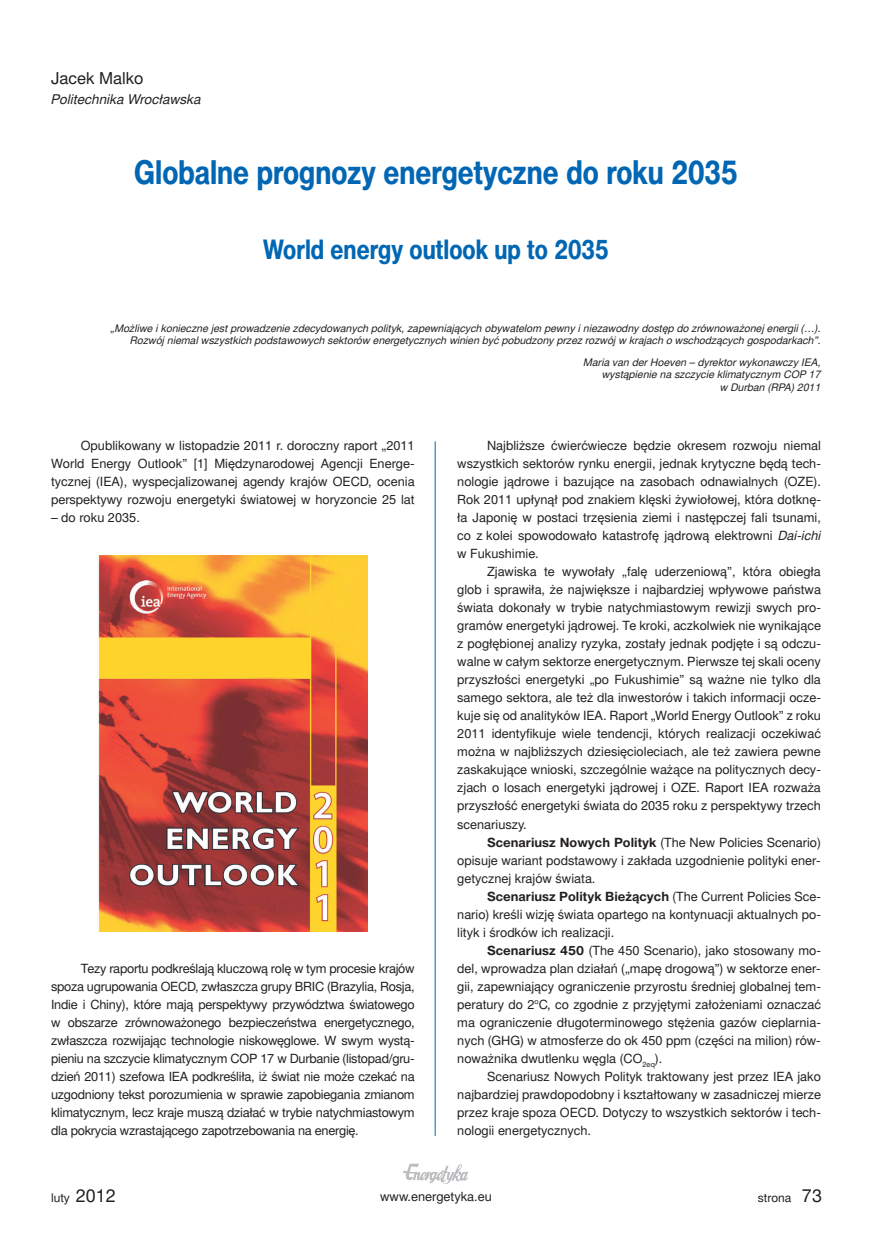
<style>
.page{position:relative;width:872px;height:1255px;background:#fff}
.page>*{position:absolute;margin:0;border:0;box-sizing:border-box;transform-origin:0 0}
.t1{font:700 33px "Switzer Cnd EFN";color:#0166b3}
.t2{font:700 27px "Switzer Cnd EFN";color:#0166b3}
.t3{font:16.5px "Switzer EFN";color:#231f20}
.t4{font:italic 13.5px "Switzer EFN";color:#231f20}
.t5{font:12.75px/18px "Switzer EFN";color:#231f20;text-align:justify}
.t6{font:12px "Switzer EFN";color:#231f20}
.t7{font:italic 10.5px/12.6px "Switzer EFN";color:#231f20;text-align:right}
.s1{font-style:italic}
.s2{font-weight:700}
.s3{font-size:18px}
</style>
<div class="page">
<img style="left:403px;top:1163px;width:66px;height:21px">
<hr style="left:435px;top:441px;width:1px;height:694px;background:#0166b3">
<img style="left:98px;top:555px;width:270px;height:376px">
<p class="t3" style="left:51px;top:69px;width:94px">Jacek Malko</p>
<p class="t4" style="left:51px;top:92px;width:152px">Politechnika Wrocławska</p>
<h1 class="t1" style="left:134px;top:153px;width:605px">Globalne prognozy energetyczne do roku 2035</h1>
<h2 class="t2" style="left:263px;top:233px;width:347px">World energy outlook up to 2035</h2>
<p class="t7" style="left:111px;top:322px;width:711px">„Możliwe i konieczne jest prowadzenie zdecydowanych polityk, zapewniających obywatelom pewny i niezawodny dostęp do zrównoważonej energii (…).<br>Rozwój niemal wszystkich podstawowych sektorów energetycznych winien być pobudzony przez rozwój w krajach o wschodzących gospodarkach”.</p>
<p class="t7" style="left:583px;top:355px;width:239px">Maria van der Hoeven – dyrektor wykonawczy IEA, wystąpienie na szczycie klimatycznym COP 17<br>w Durban (RPA) 2011</p>
<p class="t5" style="left:51px;top:436px;width:365px;text-indent:30px">Opublikowany w listopadzie 2011 r. doroczny raport „2011<br>World Energy Outlook” [1] Międzynarodowej Agencji Energe&shy;tycznej (IEA), wyspecjalizowanej agendy krajów OECD, ocenia perspektywy rozwoju energetyki światowej w horyzoncie 25 lat</p>
<p class="t5" style="left:51px;top:508px;width:90px">– do roku 2035.</p>
<p class="t5" style="left:51px;top:958px;width:365px;text-indent:30px">Tezy raportu podkreślają kluczową rolę w tym procesie krajów spoza ugrupowania OECD, zwłaszcza grupy BRIC (Brazylia, Rosja, Indie i Chiny), które mają perspektywy przywództwa światowego w obszarze zrównoważonego bezpieczeństwa energetycznego, zwłaszcza rozwijając technologie niskowęglowe. W swym wystą&shy;pieniu na szczycie klimatycznym COP 17 w Durbanie (listopad/gru&shy;dzień 2011) szefowa IEA podkreśliła, iż świat nie może czekać na uzgodniony tekst porozumienia w sprawie zapobiegania zmianom klimatycznym, lecz kraje muszą działać w trybie natychmiastowym dla pokrycia wzrastającego zapotrzebowania na energię.</p>
<p class="t5" style="left:457px;top:436px;width:365px;text-indent:30px">Najbliższe ćwierćwiecze będzie okresem rozwoju niemal wszystkich sektorów rynku energii, jednak krytyczne będą tech&shy;nologie jądrowe i bazujące na zasobach odnawialnych (OZE).<br>Rok 2011 upłynął pod znakiem klęski żywiołowej, która dotknę&shy;ła Japonię w postaci trzęsienia ziemi i następczej fali tsunami, co z kolei spowodowało katastrofę jądrową elektrowni <span class="s1">Dai-ichi </span>w Fukushimie.</p>
<p class="t5" style="left:457px;top:562px;width:365px;text-indent:30px">Zjawiska te wywołały „falę uderzeniową”, która obiegła glob i sprawiła, że największe i najbardziej wpływowe państwa świata dokonały w trybie natychmiastowym rewizji swych pro&shy;gramów energetyki jądrowej. Te kroki, aczkolwiek nie wynikające z pogłębionej analizy ryzyka, zostały jednak podjęte i są odczu&shy;walne w całym sektorze energetycznym. Pierwsze tej skali oceny przyszłości energetyki „po Fukushimie” są ważne nie tylko dla samego sektora, ale też dla inwestorów i takich informacji ocze&shy;kuje się od analityków IEA. Raport „World Energy Outlook” z roku 2011 identyfikuje wiele tendencji, których realizacji oczekiwać można w najbliższych dziesięcioleciach, ale też zawiera pewne zaskakujące wnioski, szczególnie ważące na politycznych decy&shy;zjach o losach energetyki jądrowej i OZE. Raport IEA rozważa przyszłość energetyki świata do 2035 roku z perspektywy trzech scenariuszy.</p>
<p class="t5" style="left:457px;top:832px;width:365px;text-indent:30px"><span class="s2">Scenariusz Nowych Polityk</span> (The New Policies Scenario) opisuje wariant podstawowy i zakłada uzgodnienie polityki ener&shy;getycznej krajów świata.</p>
<p class="t5" style="left:457px;top:886px;width:365px;text-indent:30px"><span class="s2">Scenariusz Polityk Bieżących</span> (The Current Policies Sce&shy;nario) kreśli wizję świata opartego na kontynuacji aktualnych po&shy;lityk i środków ich realizacji.</p>
<p class="t5" style="left:457px;top:940px;width:365px;text-indent:30px"><span class="s2">Scenariusz 450</span> (The 450 Scenario), jako stosowany mo&shy;del, wprowadza plan działań („mapę drogową”) w sektorze ener&shy;gii, zapewniający ograniczenie przyrostu średniej globalnej tem&shy;peratury do 2<sup>o</sup>C, co zgodnie z przyjętymi założeniami oznaczać ma ograniczenie długoterminowego stężenia gazów cieplarnia&shy;nych (GHG) w atmosferze do ok 450 ppm (części na milion) rów&shy;noważnika dwutlenku węgla (CO<sub>2eq</sub>).</p>
<p class="t5" style="left:457px;top:1066px;width:365px;text-indent:30px">Scenariusz Nowych Polityk traktowany jest przez IEA jako najbardziej prawdopodobny i kształtowany w zasadniczej mierze przez kraje spoza OECD. Dotyczy to wszystkich sektorów i tech&shy;nologii energetycznych.</p>
<p class="t6" style="left:51px;top:1190px;width:66px">luty <span class="s3">2012</span></p>
<p class="t5" style="left:380px;top:1187px;width:113px">www.energetyka.eu</p>
<p class="t6" style="left:758px;top:1190px;width:66px">strona <span class="s3">73</span></p>
</div>
